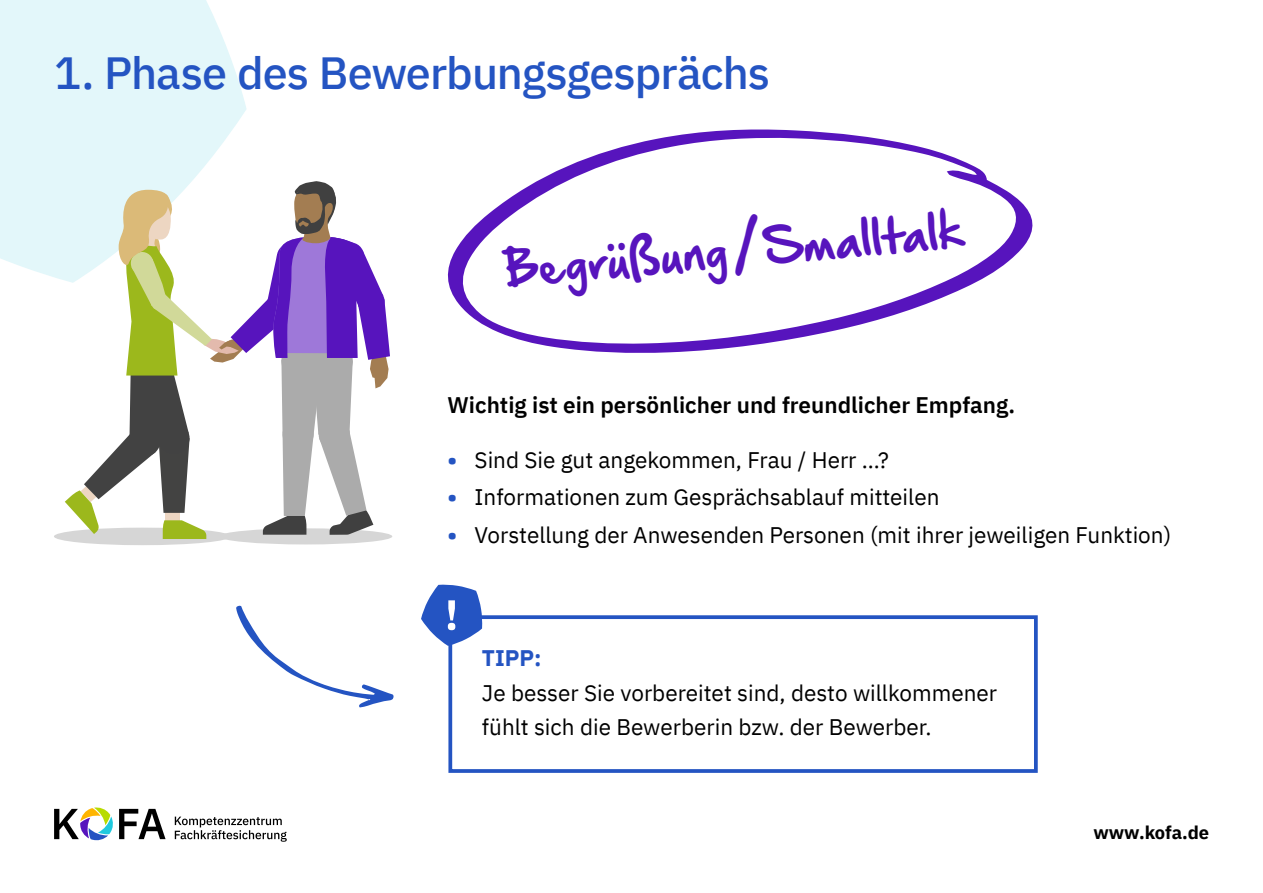
<style>
.page{position:relative;width:1263px;height:893px;background:#fff}
.page>*{position:absolute;margin:0;border:0;box-sizing:border-box;transform-origin:0 0}
.t1{font:500 45px "IBM Plex Sans";letter-spacing:-.02em;color:#2454c2}
.t2{font:42px "Hand Of Sean Demo";color:#5714bd}
.t3{font:22.5px/34.5px "IBM Plex Sans";color:#000}
.t4{font:600 22.5px "IBM Plex Sans";color:#000}
.t5{font:700 22.5px "IBM Plex Sans";color:#2454c2}
.t6{font:700 18.3px "IBM Plex Sans";color:#000}
.s1{font-weight:700;color:#2454c2}
</style>
<div class="page">
<svg style="left:0;top:0;width:247px;height:281px;background:#e5f7fa"></svg>
<svg style="left:54px;top:807px;width:112px;height:34px"></svg>
<svg style="left:175px;top:817px;width:112px;height:25px"></svg>
<div style="left:448px;top:615px;width:590px;height:158px;border:4px solid #2454c2"></div>
<svg style="left:421px;top:584px;width:61px;height:62px"></svg>
<div style="left:219px;top:528px;width:173px;height:16px;background:#d6d6d6;border-radius:50%"></div>
<div style="left:54px;top:528px;width:177px;height:17px;background:#d6d6d6;border-radius:50%"></div>
<svg style="left:447px;top:129px;width:586px;height:224px"></svg>
<svg style="left:236px;top:605px;width:158px;height:102px"></svg>
<svg style="left:65px;top:181px;width:325px;height:358px"></svg>
<h1 class="t1" style="left:54px;top:38px;width:717px">1. Phase des Bewerbungsgesprächs</h1>
<h2 class="t2" style="left:503px;top:249px;width:461px;rotate:-5deg">Begrüßung/Smalltalk</h2>
<p class="t4" style="left:448px;top:387px;width:569px">Wichtig ist ein persönlicher und freundlicher Empfang.</p>
<p class="t3" style="left:448px;top:440px;width:443px"><span class="s1">•</span> Sind Sie gut angekommen, Frau / Herr …?</p>
<p class="t3" style="left:448px;top:478px;width:493px"><span class="s1">•</span> Informationen zum Gesprächsablauf mitteilen</p>
<p class="t3" style="left:448px;top:515px;width:725px"><span class="s1">•</span> Vorstellung der Anwesenden Personen (mit ihrer jeweiligen Funktion)</p>
<p class="t5" style="left:482px;top:640px;width:61px">TIPP:</p>
<p class="t3" style="left:482px;top:674px;width:517px">Je besser Sie vorbereitet sind, desto willkommener fühlt sich die Bewerberin bzw. der Bewerber.</p>
<p class="t6" style="left:1093px;top:818px;width:117px">www.kofa.de</p>
</div>
